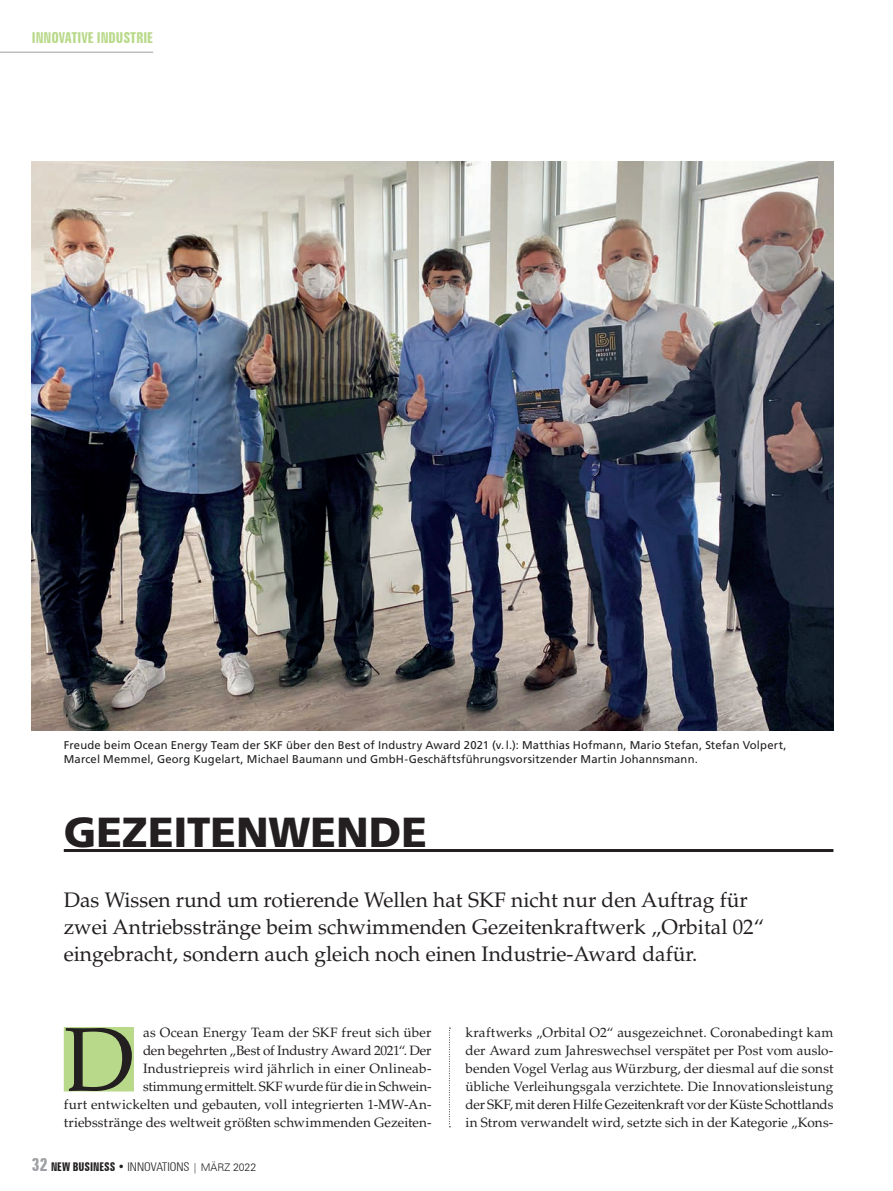
<style>
.page{position:relative;width:893px;height:1191px;background:#fff}
.page>*{position:absolute;margin:0;border:0;box-sizing:border-box;transform-origin:0 0}
.t1{font:90.6px "Palatino LT Std";color:#231f20}
.t2{font:900 42px "Frutiger LT Std";color:#231f20}
.t3{font:21px/27px "Palatino LT Std";color:#231f20}
.t4{font:700 extra-condensed 15px "Zurich BT";color:#b8d989}
.t5{font:13.5px/18px "Palatino LT Std";letter-spacing:.005em;color:#231f20;text-align:right}
.t6{font:700 extra-condensed 12px "Zurich BT";color:#231f20}
.t7{font:11.25px/13.5px "Frutiger LT Std";letter-spacing:.015em;color:#231f20}
.s1{font-size:18px;color:#9d9fa2}
.s2{font-weight:300;font-stretch:condensed}
.s3{font-weight:300;font-stretch:normal;font-size:10.5px}
</style>
<div class="page">
<hr style="left:0;top:52px;width:153px;height:1px;background:#9d9fa2">
<div style="left:64px;top:1027px;width:70px;height:64px;background:#b8d989"></div>
<img style="left:32px;top:162px;width:801px;height:568px">
<svg style="left:449px;top:1027px;width:1px;height:100px"></svg>
<hr style="left:64px;top:849px;width:769px;height:3px;background:#231f20">
<p class="t4" style="left:32px;top:29px;width:123px">INNOVATIVE INDUSTRIE</p>
<p class="t7" style="left:64px;top:739px;width:724px">Freude beim Ocean Energy Team der SKF über den Best of Industry Award 2021 (v. l.): Matthias Hofmann, Mario Stefan, Stefan Volpert,<br>Marcel Memmel, Georg Kugelart, Michael Baumann und GmbH-Geschäftsführungsvorsitzender Martin Johannsmann.</p>
<h2 class="t2" style="left:64px;top:806px;width:365px">GEZEITENWENDE</h2>
<h3 class="t3" style="left:64px;top:886px;width:702px">Das Wissen rund um rotierende Wellen hat SKF nicht nur den Auftrag für zwei Antriebsstränge beim schwimmenden Gezeitenkraftwerk „Orbital 02“ eingebracht, sondern auch gleich noch einen Industrie-Award dafür.</h3>
<p class="t5" style="left:64px;top:1023px;width:369px">as Ocean Energy Team der SKF freut sich über<br>den begehrten „Best of Industry Award 2021“. Der Industriepreis wird jährlich in einer Onlineab-<br>stimmung ermittelt. SKF wurde für die in Schwein-<br>furt entwickelten und gebauten, voll integrierten 1-MW-An&shy;triebsstränge des weltweit größten schwimmenden Gezeiten-</p>
<p class="t5" style="left:466px;top:1023px;width:369px;text-align:justify">kraftwerks „Orbital O2“ ausgezeichnet. Coronabedingt kam der Award zum Jahreswechsel verspätet per Post vom auslo&shy;benden Vogel Verlag aus Würzburg, der diesmal auf die sonst übliche Verleihungsgala verzichtete. Die Innovationsleistung der SKF, mit deren Hilfe Gezeitenkraft vor der Küste Schottlands in Strom verwandelt wird, setzte sich in der Kategorie „Kons-</p>
<h1 class="t1" style="left:64px;top:1006px;width:72px">D</h1>
<p class="t6" style="left:32px;top:1159px;width:226px"><span class="s1">32</span> NEW BUSINESS • <span class="s2">INNOVATIONS</span> <span class="s3">| MÄRZ 2022</span></p>
</div>
